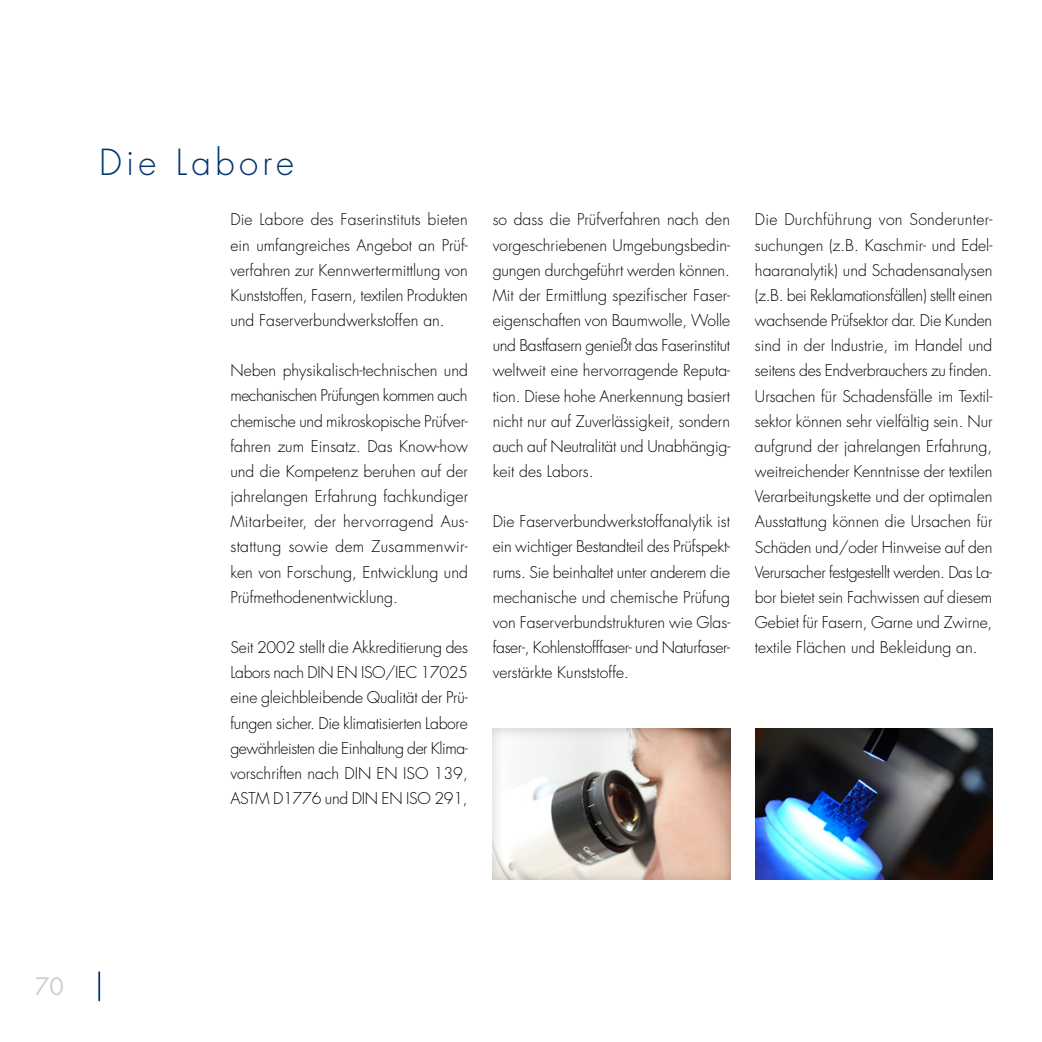
<style>
.page{position:relative;width:1042px;height:1042px;background:#fff}
.page>*{position:absolute;margin:0;border:0;box-sizing:border-box;transform-origin:0 0}
.t1{font:300 35px "Futura LT";letter-spacing:.12em;color:#003670}
.t2{font:23.45px "Futura LT";color:#cdcece}
.t3{font:300 15.75px/25.2px "Futura LT";color:#000;text-align:justify}
</style>
<div class="page">
<hr style="left:98px;top:972px;width:2px;height:28px;background:#003670">
<img style="left:755px;top:728px;width:237px;height:151px">
<div style="left:478px;top:717px;width:269px;height:165px;background:#000;opacity:.2"></div>
<h1 class="t1" style="left:99px;top:141px;width:196px">Die Labore</h1>
<p class="t3" style="left:230px;top:207px;width:239px">Die Labore des Faserinstituts bieten ein umfangreiches Angebot an Prüf&shy;verfahren zur Kennwertermittlung von Kunststoffen, Fasern, textilen Produkten und Faserverbundwerkstoffen an.</p>
<p class="t3" style="left:230px;top:358px;width:239px">Neben physikalisch-technischen und mechanischen Prüfungen kommen auch chemische und mikroskopische Prüfver&shy;fahren zum Einsatz. Das Know-how und die Kompetenz beruhen auf der jahrelangen Erfahrung fachkundiger Mitarbeiter, der hervorragend Aus&shy;stattung sowie dem Zusammenwir&shy;ken von Forschung, Entwicklung und Prüfmethodenentwicklung.</p>
<p class="t3" style="left:230px;top:635px;width:239px">Seit 2002 stellt die Akkreditierung des Labors nach DIN EN ISO/IEC 17025 eine gleichbleibende Qualität der Prü&shy;fungen sicher. Die klimatisierten Labore gewährleisten die Einhaltung der Klima&shy;vorschriften nach DIN EN ISO 139, ASTM D1776 und DIN EN ISO 291,</p>
<p class="t3" style="left:493px;top:207px;width:239px">so dass die Prüfverfahren nach den vorgeschriebenen Umgebungsbedin&shy;gungen durchgeführt werden können.<br>Mit der Ermittlung spezifischer Faser&shy;eigenschaften von Baumwolle, Wolle und Bastfasern genießt das Faserinstitut weltweit eine hervorragende Reputa&shy;tion. Diese hohe Anerkennung basiert nicht nur auf Zuverlässigkeit, sondern auch auf Neutralität und Unabhängig&shy;keit des Labors.</p>
<p class="t3" style="left:493px;top:509px;width:239px">Die Faserverbundwerkstoffanalytik ist ein wichtiger Bestandteil des Prüfspekt&shy;rums. Sie beinhaltet unter anderem die mechanische und chemische Prüfung von Faserverbundstrukturen wie Glas&shy;faser-, Kohlenstofffaser- und Naturfaser&shy;verstärkte Kunststoffe.</p>
<p class="t3" style="left:755px;top:208px;width:239px">Die Durchführung von Sonderunter&shy;suchungen (z.B. Kaschmir- und Edel&shy;haaranalytik) und Schadensanalysen (z.B. bei Reklamationsfällen) stellt einen wachsende Prüfsektor dar. Die Kunden sind in der Industrie, im Handel und seitens des Endverbrauchers zu finden.<br>Ursachen für Schadensfälle im Textil&shy;sektor können sehr vielfältig sein. Nur aufgrund der jahrelangen Erfahrung, weitreichender Kenntnisse der textilen Verarbeitungskette und der optimalen Ausstattung können die Ursachen für Schäden und/oder Hinweise auf den Verursacher festgestellt werden. Das La&shy;bor bietet sein Fachwissen auf diesem Gebiet für Fasern, Garne und Zwirne, textile Flächen und Bekleidung an.</p>
<h2 class="t2" style="left:35px;top:971px;width:30px">70</h2>
</div>
